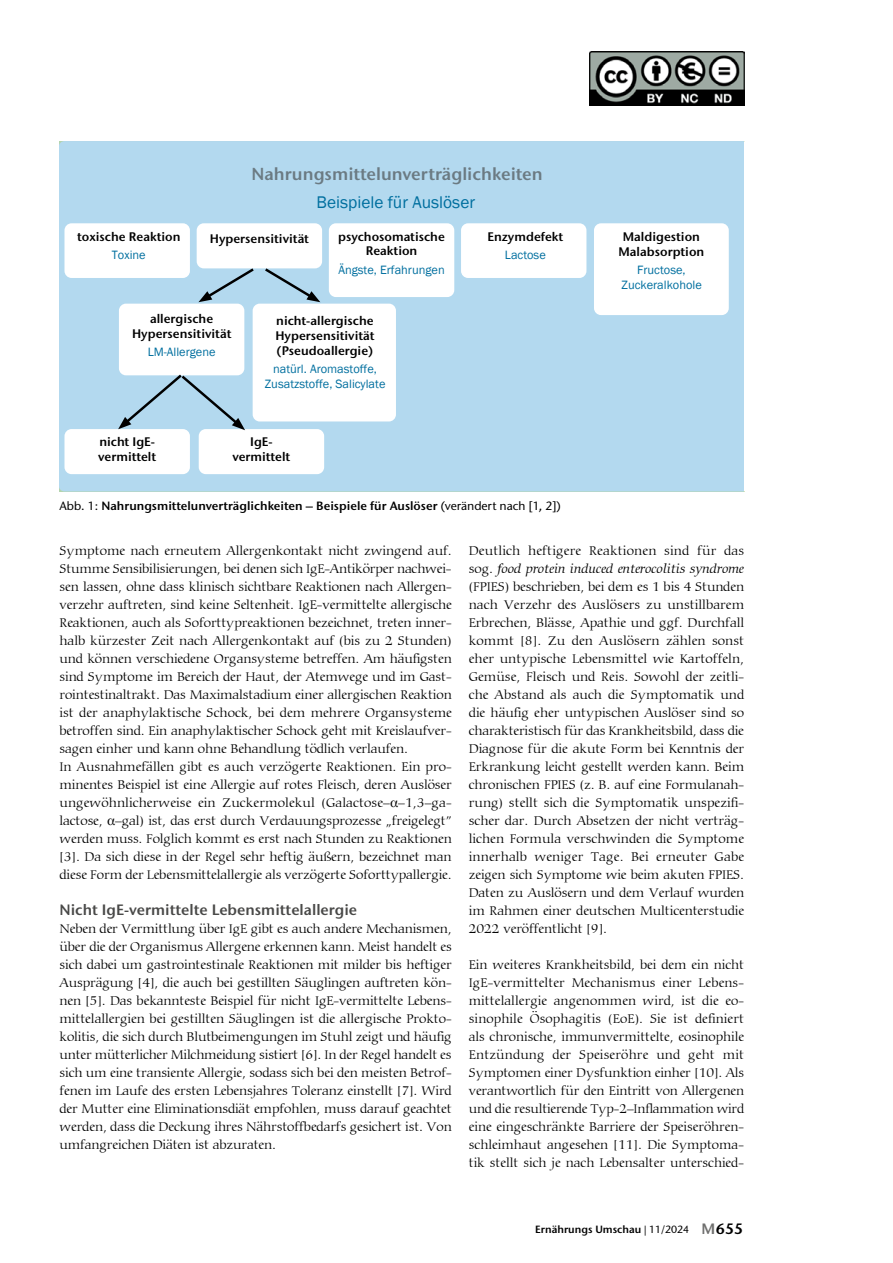
<style>
.page{position:relative;width:893px;height:1263px;background:#fff}
.page>*{position:absolute;margin:0;border:0;box-sizing:border-box;transform-origin:0 0}
.t1{font:600 17.4px "Stone Sans ITC Pro";color:#3b3b3a}
.t2{font:17.4px "Franklin Gothic";color:#006f9f}
.t3{font:600 15px "Stone Sans ITC Pro";color:#494948}
.t4{font:300 13.5px/18px "Carmina BT";letter-spacing:-.01em;color:#000;text-align:justify}
.t5{font:600 12.45px/14.9px "Stone Sans ITC Pro";color:#000;text-align:center}
.t6{font:12.45px/14.9px "Franklin Gothic";color:#006f9f;text-align:center}
.t7{font:600 12px "Stone Sans ITC Pro";color:#000}
.t8{font:600 10.5px "Stone Sans ITC Pro";color:#000}
.s1{font-family:"Stone Sans ITC Std";font-weight:500}
.s2{font-family:"Times";font-weight:400}
.s3{font-style:italic}
.s4{font-size:15px;color:#6f6f6e}
.s5{font-size:15px}
</style>
<div class="page">
<div style="left:60px;top:141px;width:684px;height:350px;background:#b3d9ef"></div>
<div style="left:64px;top:223px;width:126px;height:55px;background:#fff;border-radius:7px"></div>
<div style="left:197px;top:223px;width:125px;height:45px;background:#fff;border-radius:7px"></div>
<div style="left:329px;top:223px;width:125px;height:74px;background:#fff;border-radius:7px"></div>
<div style="left:461px;top:223px;width:125px;height:55px;background:#fff;border-radius:7px"></div>
<div style="left:594px;top:223px;width:135px;height:92px;background:#fff;border-radius:7px"></div>
<div style="left:253px;top:304px;width:143px;height:117px;background:#fff;border-radius:7px"></div>
<div style="left:119px;top:304px;width:125px;height:71px;background:#fff;border-radius:7px"></div>
<div style="left:64px;top:429px;width:126px;height:45px;background:#fff;border-radius:7px"></div>
<div style="left:199px;top:429px;width:125px;height:45px;background:#fff;border-radius:7px"></div>
<svg style="left:198px;top:266px;width:58px;height:36px;background:#a7c7da"></svg>
<svg style="left:262px;top:266px;width:58px;height:36px;background:#a7c7da"></svg>
<svg style="left:118px;top:372px;width:127px;height:58px;background:#accde0"></svg>
<img style="left:590px;top:51px;width:154px;height:54px">
<p class="t1" style="left:251px;top:163px;width:293px">Nahrungsmittelunverträglichkeiten</p>
<p class="t5" style="left:77px;top:229px;width:105px">toxische Reaktion</p>
<p class="t6" style="left:112px;top:247px;width:35px">Toxine</p>
<p class="t2" style="left:316px;top:191px;width:160px">Beispiele für Auslöser</p>
<p class="t5" style="left:210px;top:232px;width:101px">Hypersensitivität</p>
<p class="t5" style="left:338px;top:229px;width:108px">psychosomatische<br>Reaktion</p>
<p class="t6" style="left:338px;top:263px;width:108px">Ängste, Erfahrungen</p>
<p class="t5" style="left:487px;top:229px;width:77px">Enzymdefekt</p>
<p class="t6" style="left:505px;top:248px;width:42px">Lactose</p>
<p class="t5" style="left:132px;top:311px;width:101px">allergische<br>Hypersensitivität</p>
<p class="t6" style="left:148px;top:345px;width:69px">LM-Allergene</p>
<p class="t5" style="left:275px;top:313px;width:101px;text-align:justify">nicht-allergische Hypersensitivität (Pseudoallergie)</p>
<p class="t6" style="left:265px;top:362px;width:122px">natürl. Aromastoffe,<br>Zusatzstoffe, Salicylate</p>
<p class="t5" style="left:98px;top:434px;width:59px;text-align:left">nicht IgE&shy;vermittelt</p>
<p class="t5" style="left:232px;top:434px;width:59px">IgE&shy;vermittelt</p>
<p class="t7" style="left:60px;top:498px;width:503px"><span class="s1">Abb. 1:</span> Nahrungsmittelunverträglichkeiten – Beispiele für Auslöser <span class="s1">(verändert nach [1, 2])</span></p>
<p class="t5" style="left:618px;top:229px;width:87px">Maldigestion<br>Malabsorption</p>
<p class="t6" style="left:621px;top:263px;width:82px">Fructose,<br>Zuckeralkohole</p>
<p class="t4" style="left:60px;top:542px;width:394px;text-align:left">Symptome nach erneutem Allergenkontakt nicht zwingend auf.<br>Stumme Sensibilisierungen, bei denen sich IgE-Antikörper nachwei&shy;sen lassen, ohne dass klinisch sichtbare Reaktionen nach Allergen&shy;verzehr auftreten, sind keine Seltenheit. IgE-vermittelte allergische Reaktionen, auch als Soforttypreaktionen bezeichnet, treten inner&shy;halb kürzester Zeit nach Allergenkontakt auf (bis zu 2 Stunden) und können verschiedene Organsysteme betreffen. Am häufigsten sind Symptome im Bereich der Haut, der Atemwege und im Gast&shy;rointestinaltrakt. Das Maximalstadium einer allergischen Reaktion ist der anaphylaktische Schock, bei dem mehrere Organsysteme betroffen sind. Ein anaphylaktischer Schock geht mit Kreislaufver&shy;sagen einher und kann ohne Behandlung tödlich verlaufen.<br>In Ausnahmefällen gibt es auch verzögerte Reaktionen. Ein pro&shy;minentes Beispiel ist eine Allergie auf rotes Fleisch, deren Auslöser ungewöhnlicherweise ein Zuckermolekul (Galactose–<span class="s2">α</span>–1,3–ga&shy;lactose, <span class="s2">α</span>–gal) ist, das erst durch Verdauungsprozesse „freigelegt” werden muss. Folglich kommt es erst nach Stunden zu Reaktionen [3]. Da sich diese in der Regel sehr heftig äußern, bezeichnet man diese Form der Lebensmittelallergie als verzögerte Soforttypallergie.</p>
<p class="t3" style="left:60px;top:901px;width:299px">Nicht IgE-vermittelte Lebensmittelallergie</p>
<p class="t4" style="left:60px;top:920px;width:394px">Neben der Vermittlung über IgE gibt es auch andere Mechanismen, über die der Organismus Allergene erkennen kann. Meist handelt es sich dabei um gastrointestinale Reaktionen mit milder bis heftiger Ausprägung [4], die auch bei gestillten Säuglingen auftreten kön&shy;nen [5]. Das bekannteste Beispiel für nicht IgE-vermittelte Lebens&shy;mittelallergien bei gestillten Säuglingen ist die allergische Prokto&shy;kolitis, die sich durch Blutbeimengungen im Stuhl zeigt und häufig unter mütterlicher Milchmeidung sistiert [6]. In der Regel handelt es sich um eine transiente Allergie, sodass sich bei den meisten Betrof&shy;fenen im Laufe des ersten Lebensjahres Toleranz einstellt [7]. Wird der Mutter eine Eliminationsdiät empfohlen, muss darauf geachtet werden, dass die Deckung ihres Nährstoffbedarfs gesichert ist. Von umfangreichen Diäten ist abzuraten.</p>
<p class="t4" style="left:469px;top:542px;width:277px">Deutlich heftigere Reaktionen sind für das sog. <span class="s3">food protein induced enterocolitis syndrome </span>(FPIES) beschrieben, bei dem es 1 bis 4 Stunden nach Verzehr des Auslösers zu unstillbarem Erbrechen, Blässe, Apathie und ggf. Durchfall kommt [8]. Zu den Auslösern zählen sonst eher untypische Lebensmittel wie Kartoffeln, Gemüse, Fleisch und Reis. Sowohl der zeitli&shy;che Abstand als auch die Symptomatik und die häufig eher untypischen Auslöser sind so charakteristisch für das Krankheitsbild, dass die Diagnose für die akute Form bei Kenntnis der Erkrankung leicht gestellt werden kann. Beim chronischen FPIES (z. B. auf eine Formulanah&shy;rung) stellt sich die Symptomatik unspezifi&shy;scher dar. Durch Absetzen der nicht verträg&shy;lichen Formula verschwinden die Symptome innerhalb weniger Tage. Bei erneuter Gabe zeigen sich Symptome wie beim akuten FPIES.<br>Daten zu Auslösern und dem Verlauf wurden im Rahmen einer deutschen Multicenterstudie 2022 veröffentlicht [9].</p>
<p class="t4" style="left:469px;top:956px;width:277px">Ein weiteres Krankheitsbild, bei dem ein nicht IgE-vermittelter Mechanismus einer Lebens&shy;mittelallergie angenommen wird, ist die eo&shy;sinophile Ösophagitis (EoE). Sie ist definiert als chronische, immunvermittelte, eosinophile Entzündung der Speiseröhre und geht mit Symptomen einer Dysfunktion einher [10]. Als verantwortlich für den Eintritt von Allergenen und die resultierende Typ-2–Inflammation wird eine eingeschränkte Barriere der Speiseröhren&shy;schleimhaut angesehen [11]. Die Symptoma&shy;tik stellt sich je nach Lebensalter unterschied-</p>
<p class="t8" style="left:535px;top:1222px;width:210px">Ernährungs Umschau <span class="s1">| 11/2024</span> <span class="s4">M</span><span class="s5">655</span></p>
</div>
